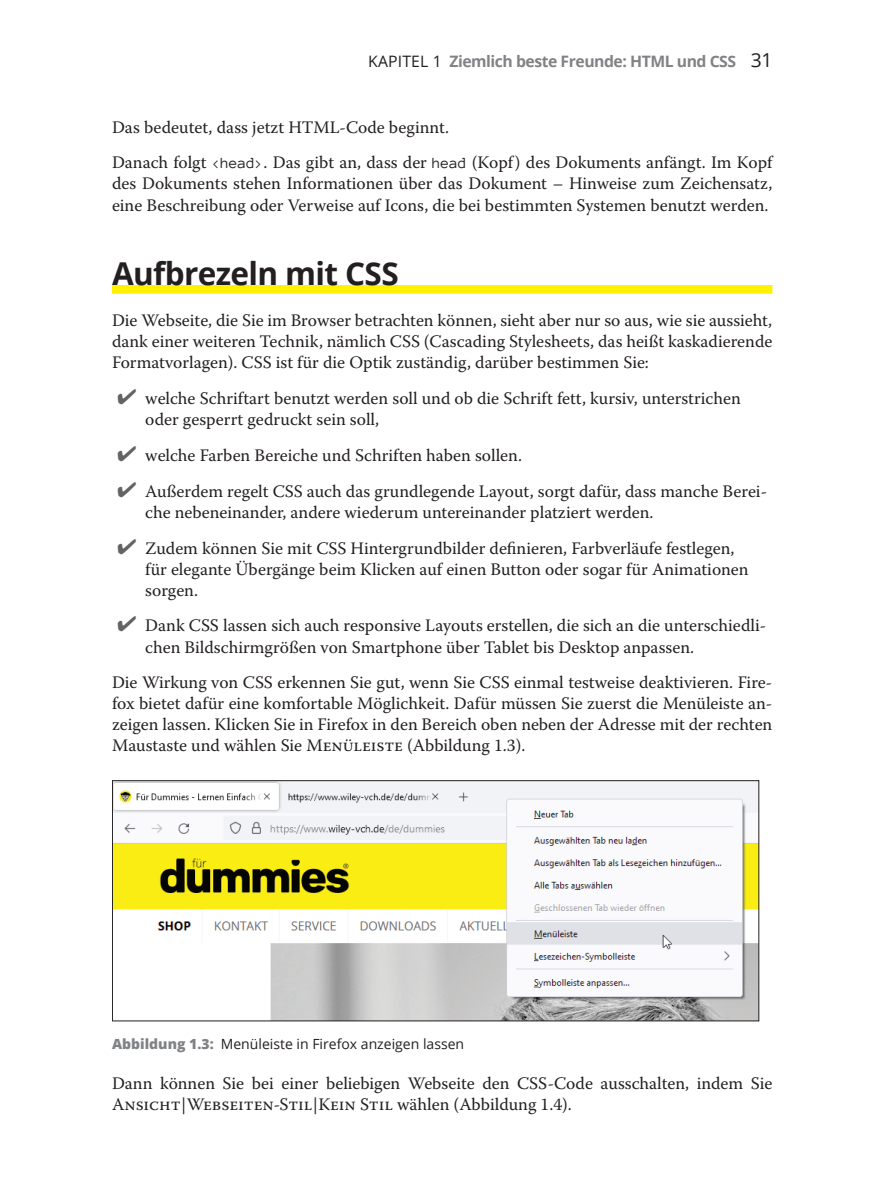
<style>
.page{position:relative;width:876px;height:1192px;background:#fff}
.page>*{position:absolute;margin:0;border:0;box-sizing:border-box;transform-origin:0 0}
.t1{font:700 31.5px "Open Sans";letter-spacing:-.02em;color:#231f20}
.t2{font:17.5px/21px "Warnock Pro";color:#231f20}
.t3{font:700 15.75px "Open Sans";letter-spacing:-.03em;color:#808285}
.t4{font:14px "Open Sans";color:#231f20}
.s1{font-weight:400;color:#231f20}
.s2{font-weight:400;font-size:19.25px;color:#231f20}
.s3{font-family:"Anonymous Pro";font-size:15.75px}
.s4{color:#636366}
.s5{font-weight:800;color:#808285}
</style>
<div class="page">
<div style="left:112px;top:285px;width:660px;height:9px;background:#fff101"></div>
<img style="left:114px;top:782px;width:643px;height:237px">
<div style="left:112px;top:780px;width:647px;height:241px;border:1px solid #231f20"></div>
<p class="t3" style="left:368px;top:50px;width:405px"><span class="s1">KAPITEL 1</span> Ziemlich beste Freunde: HTML und CSS <span class="s2">31</span></p>
<p class="t2" style="left:112px;top:109px;width:663px;line-height:35.9px">Das bedeutet, dass jetzt HTML-Code beginnt.<br>Danach folgt <span class="s3">&lt;head&gt;</span>. Das gibt an, dass der <span class="s3">head</span> (Kopf) des Dokuments anfängt. Im Kopf</p>
<p class="t2" style="left:112px;top:173px;width:661px">des Dokuments stehen Informationen über das Dokument – Hinweise zum Zeichensatz, eine Beschreibung oder Verweise auf Icons, die bei bestimmten Systemen benutzt werden.</p>
<h1 class="t1" style="left:112px;top:251px;width:288px">Aufbrezeln mit CSS</h1>
<p class="t2" style="left:112px;top:309px;width:661px;text-align:justify">Die Webseite, die Sie im Browser betrachten können, sieht aber nur so aus, wie sie aussieht, dank einer weiteren Technik, nämlich CSS (Cascading Stylesheets, das heißt kaskadierende Formatvorlagen). CSS ist für die Optik zuständig, darüber bestimmen Sie:</p>
<p class="t2" style="left:145px;top:387px;width:596px;text-indent:-28px"><span class="s4">✔</span> welche Schriftart benutzt werden soll und ob die Schrift fett, kursiv, unterstrichen oder gesperrt gedruckt sein soll,</p>
<p class="t2" style="left:117px;top:444px;width:406px"><span class="s4">✔</span> welche Farben Bereiche und Schriften haben sollen.</p>
<p class="t2" style="left:145px;top:480px;width:623px;text-indent:-28px"><span class="s4">✔</span> Außerdem regelt CSS auch das grundlegende Layout, sorgt dafür, dass manche Berei&shy;che nebeneinander, andere wiederum untereinander platziert werden.</p>
<p class="t2" style="left:145px;top:537px;width:604px;text-indent:-28px"><span class="s4">✔</span> Zudem können Sie mit CSS Hintergrundbilder definieren, Farbverläufe festlegen, für elegante Übergänge beim Klicken auf einen Button oder sogar für Animationen sorgen.</p>
<p class="t2" style="left:145px;top:615px;width:622px;text-indent:-28px"><span class="s4">✔</span> Dank CSS lassen sich auch responsive Layouts erstellen, die sich an die unterschiedli&shy;chen Bildschirmgrößen von Smartphone über Tablet bis Desktop anpassen.</p>
<p class="t2" style="left:112px;top:671px;width:661px;text-align:justify">Die Wirkung von CSS erkennen Sie gut, wenn Sie CSS einmal testweise deaktivieren. Fire&shy;fox bietet dafür eine komfortable Möglichkeit. Dafür müssen Sie zuerst die Menüleiste an&shy;zeigen lassen. Klicken Sie in Firefox in den Bereich oben neben der Adresse mit der rechten Maustaste und wählen Sie Menüleiste (Abbildung 1.3).</p>
<p class="t4" style="left:112px;top:1033px;width:353px"><span class="s5">Abbildung 1.3:</span> Menüleiste in Firefox anzeigen lassen</p>
<p class="t2" style="left:112px;top:1072px;width:661px">Dann können Sie bei einer beliebigen Webseite den CSS-Code ausschalten, indem Sie<br>Ansicht|Webseiten-Stil|Kein Stil wählen (Abbildung 1.4).</p>
</div>
